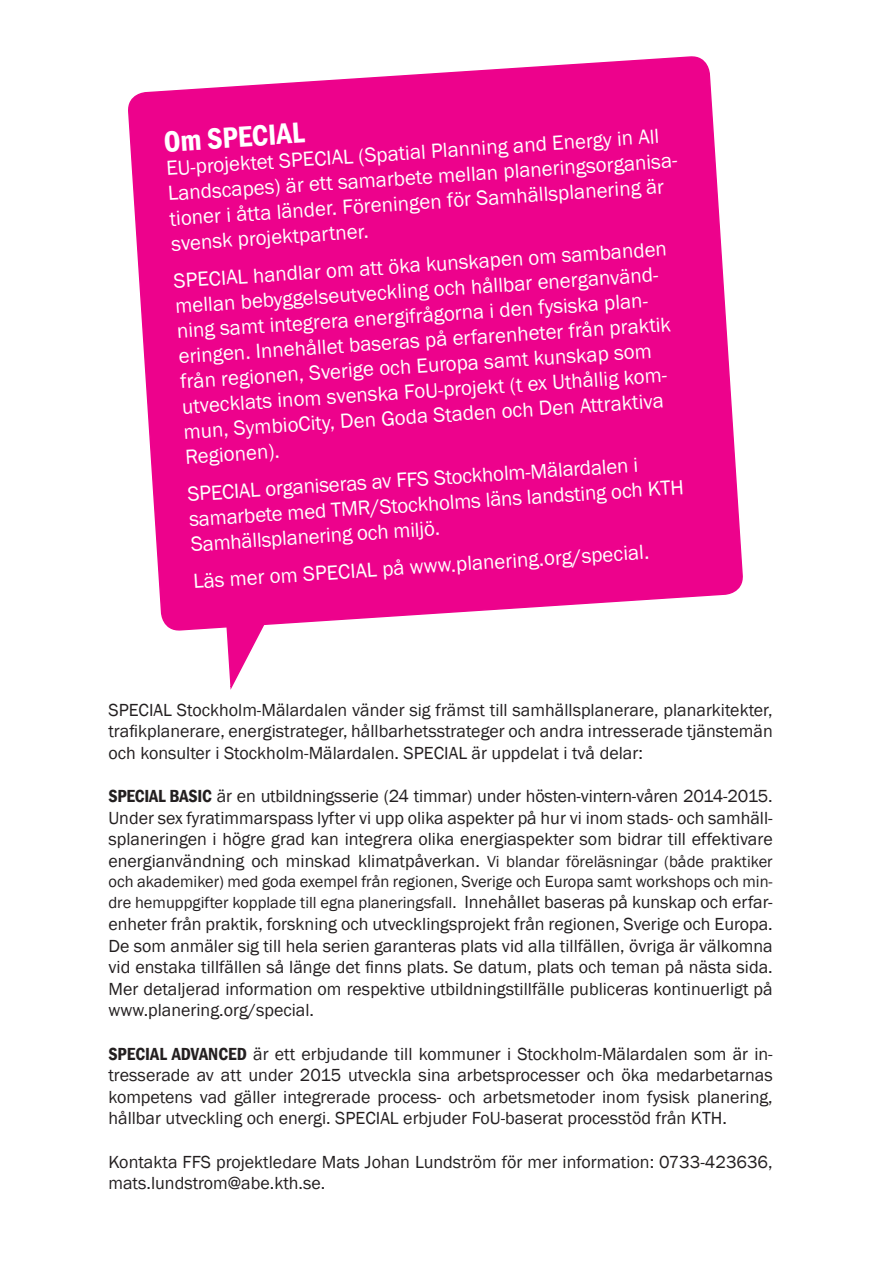
<style>
.page{position:relative;width:893px;height:1263px;background:#fff}
.page>*{position:absolute;margin:0;border:0;box-sizing:border-box;transform-origin:0 0}
.t1{font:600 condensed 30px "Franklin Gothic";color:#fff}
.t2{font:21px/25px "Franklin Gothic";color:#fff}
.t3{font:18px/21.6px "Franklin Gothic";color:#231f20;text-align:justify}
.t4{font:16.5px/21.6px "Franklin Gothic";color:#231f20}
.s1{font-weight:600;font-stretch:condensed}
.s2{font-size:16.5px}
.s3{font-size:18px}
</style>
<div class="page">
<svg style="left:228px;top:659px;width:19px;height:31px"></svg>
<svg style="left:128px;top:56px;width:615px;height:603px;background:#ef279d"></svg>
<h1 class="t1" style="left:162px;top:122px;width:142px;rotate:-4deg">Om SPECIAL</h1>
<p class="t2" style="left:165px;top:157px;width:517px;rotate:-4deg">EU-projektet SPECIAL (Spatial Planning and Energy in All Landscapes) är ett samarbete mellan planeringsorganisa&shy;tioner i åtta länder. Föreningen för Samhällsplanering är svensk projektpartner.</p>
<p class="t2" style="left:172px;top:270px;width:496px;rotate:-4deg">SPECIAL handlar om att öka kunskapen om sambanden mellan bebyggelseutveckling och hållbar energanvänd&shy;ning samt integrera energifrågorna i den fysiska plan&shy;eringen. Innehållet baseras på erfarenheter från praktik från regionen, Sverige och Europa samt kunskap som utvecklats inom svenska FoU-projekt (t ex Uthållig kom&shy;mun, SymbioCity, Den Goda Staden och Den Attraktiva Regionen).</p>
<p class="t2" style="left:187px;top:483px;width:497px;rotate:-4deg">SPECIAL organiseras av FFS Stockholm-Mälardalen i samarbete med TMR/Stockholms läns landsting och KTH<br>Samhällsplanering och miljö.</p>
<p class="t2" style="left:193px;top:570px;width:458px;rotate:-4deg">Läs mer om SPECIAL på www.planering.org/special.</p>
<p class="t3" style="left:108px;top:699px;width:666px">SPECIAL Stockholm-Mälardalen vänder sig främst till samhällsplanerare, planarkitekter, trafikplanerare, energistrateger, hållbarhetsstrateger och andra intresserade tjänstemän och konsulter i Stockholm-Mälardalen. SPECIAL är uppdelat i två delar:</p>
<p class="t3" style="left:108px;top:786px;width:666px"><span class="s1">SPECIAL BASIC</span> är en utbildningsserie (24 timmar) under hösten-vintern-våren 2014-2015.<br>Under sex fyratimmarspass lyfter vi upp olika aspekter på hur vi inom stads- och samhäll&shy;splaneringen i högre grad kan integrera olika energiaspekter som bidrar till effektivare energianvändning och minskad klimatpåverkan. <span class="s2">Vi blandar föreläsningar (både praktiker</span></p>
<p class="t4" style="left:108px;top:871px;width:666px">och akademiker) med goda exempel från regionen, Sverige och Europa samt workshops och min&shy;dre hemuppgifter kopplade till egna planeringsfall. <span class="s3">Innehållet baseras på kunskap och erfar-</span></p>
<p class="t3" style="left:108px;top:913px;width:666px">enheter från praktik, forskning och utvecklingsprojekt från regionen, Sverige och Europa.<br>De som anmäler sig till hela serien garanteras plats vid alla tillfällen, övriga är välkomna vid enstaka tillfällen så länge det finns plats. Se datum, plats och teman på nästa sida.<br>Mer detaljerad information om respektive utbildningstillfälle publiceras kontinuerligt på www.planering.org/special.</p>
<p class="t3" style="left:108px;top:1043px;width:666px"><span class="s1">SPECIAL ADVANCED</span> är ett erbjudande till kommuner i Stockholm-Mälardalen som är in&shy;tresserade av att under 2015 utveckla sina arbetsprocesser och öka medarbetarnas kompetens vad gäller integrerade process- och arbetsmetoder inom fysisk planering, hållbar utveckling och energi. SPECIAL erbjuder FoU-baserat processtöd från KTH.</p>
<p class="t3" style="left:108px;top:1151px;width:666px">Kontakta FFS projektledare Mats Johan Lundström för mer information: 0733-423636, mats.lundstrom@abe.kth.se.</p>
</div>
